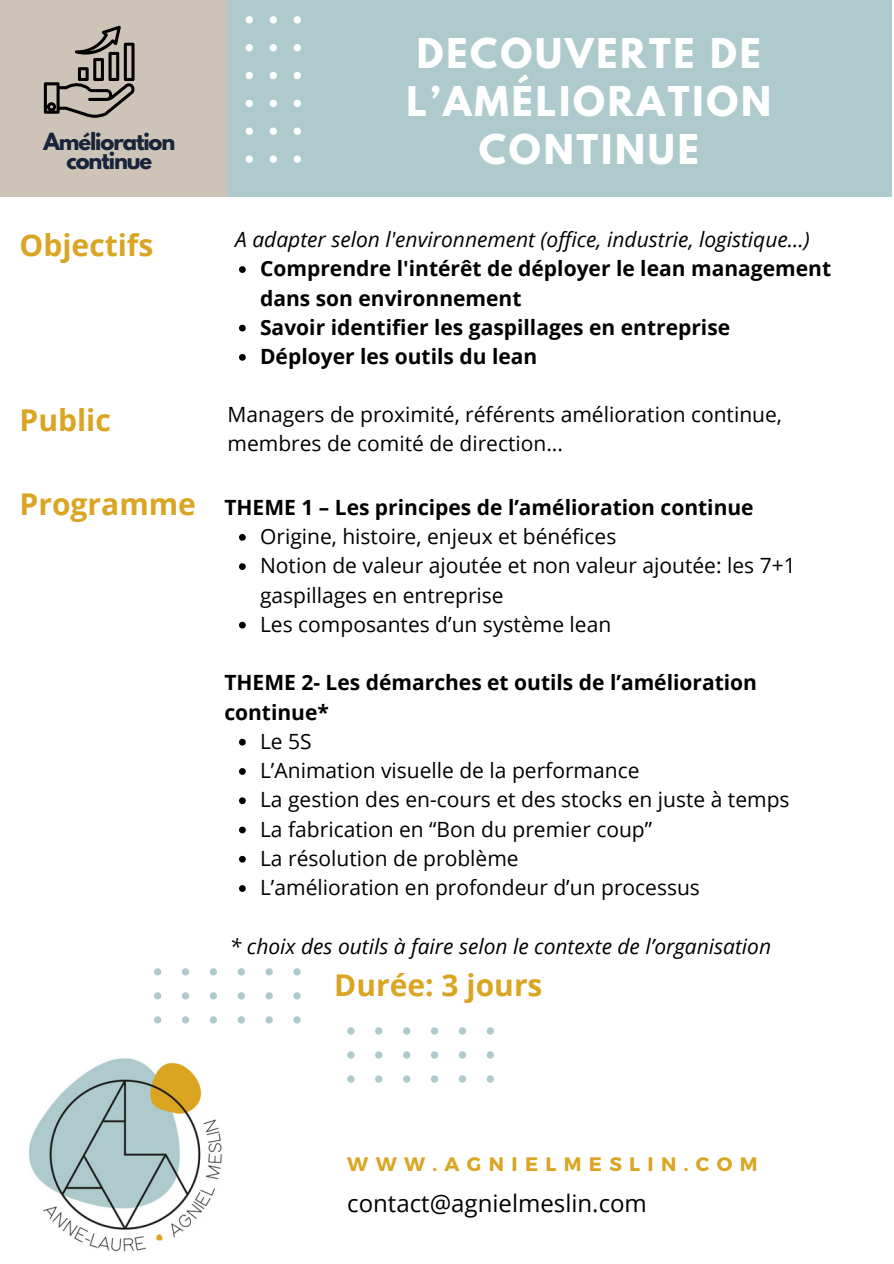
<style>
.page{position:relative;width:894px;height:1264px;background:#fff}
.page>*{position:absolute;margin:0;border:0;box-sizing:border-box;transform-origin:0 0}
.t1{font:700 36.3px/48.3px "League Spartan";letter-spacing:.075em;color:#fff;text-align:center}
.t2{font:700 30px "Open Sans";color:#daa523}
.t3{font:24px "Open Sans";color:#000}
.t4{font:21px/29.2px "Open Sans";color:#000}
.t5{font:700 21px/29.2px "Open Sans";color:#000}
.t6{font:italic 21px "Open Sans";color:#000}
.t7{font:700 21px/19.2px "League Spartan";letter-spacing:-.05em;color:#17243b;text-align:center}
.t8{font:700 19.5px "Montserrat";letter-spacing:.375em;color:#daa523}
</style>
<div class="page">
<div style="left:224px;top:0;width:667px;height:196px;background:#aecacc"></div>
<svg style="left:293px;top:1016px;width:7px;height:7px"></svg>
<svg style="left:265px;top:1016px;width:8px;height:7px"></svg>
<svg style="left:237px;top:1016px;width:8px;height:7px"></svg>
<svg style="left:210px;top:1016px;width:7px;height:7px"></svg>
<svg style="left:182px;top:1016px;width:7px;height:7px"></svg>
<svg style="left:154px;top:1016px;width:7px;height:7px"></svg>
<svg style="left:293px;top:992px;width:7px;height:7px"></svg>
<svg style="left:265px;top:992px;width:8px;height:7px"></svg>
<svg style="left:237px;top:992px;width:8px;height:7px"></svg>
<svg style="left:210px;top:992px;width:7px;height:7px"></svg>
<svg style="left:182px;top:992px;width:7px;height:7px"></svg>
<svg style="left:154px;top:992px;width:7px;height:7px"></svg>
<svg style="left:293px;top:968px;width:7px;height:7px"></svg>
<svg style="left:265px;top:968px;width:8px;height:7px"></svg>
<svg style="left:237px;top:968px;width:8px;height:7px"></svg>
<svg style="left:210px;top:968px;width:7px;height:7px"></svg>
<svg style="left:182px;top:968px;width:7px;height:7px"></svg>
<svg style="left:154px;top:968px;width:7px;height:7px"></svg>
<svg style="left:486px;top:1075px;width:7px;height:7px"></svg>
<svg style="left:458px;top:1075px;width:8px;height:7px"></svg>
<svg style="left:431px;top:1075px;width:7px;height:7px"></svg>
<svg style="left:403px;top:1075px;width:7px;height:7px"></svg>
<svg style="left:375px;top:1075px;width:7px;height:7px"></svg>
<svg style="left:347px;top:1075px;width:7px;height:7px"></svg>
<svg style="left:486px;top:1051px;width:7px;height:7px"></svg>
<svg style="left:458px;top:1051px;width:8px;height:7px"></svg>
<svg style="left:431px;top:1051px;width:7px;height:7px"></svg>
<svg style="left:403px;top:1051px;width:7px;height:7px"></svg>
<svg style="left:375px;top:1051px;width:7px;height:7px"></svg>
<svg style="left:347px;top:1051px;width:7px;height:7px"></svg>
<svg style="left:486px;top:1027px;width:8px;height:7px"></svg>
<svg style="left:458px;top:1027px;width:8px;height:7px"></svg>
<svg style="left:431px;top:1027px;width:7px;height:7px"></svg>
<svg style="left:403px;top:1027px;width:7px;height:7px"></svg>
<svg style="left:375px;top:1027px;width:7px;height:7px"></svg>
<svg style="left:347px;top:1027px;width:7px;height:7px"></svg>
<svg style="left:293px;top:16px;width:8px;height:7px"></svg>
<svg style="left:293px;top:44px;width:8px;height:7px"></svg>
<svg style="left:293px;top:72px;width:8px;height:7px"></svg>
<svg style="left:293px;top:100px;width:8px;height:7px"></svg>
<svg style="left:293px;top:128px;width:8px;height:7px"></svg>
<svg style="left:293px;top:155px;width:8px;height:8px"></svg>
<svg style="left:269px;top:16px;width:8px;height:7px"></svg>
<svg style="left:269px;top:44px;width:8px;height:7px"></svg>
<svg style="left:269px;top:72px;width:8px;height:7px"></svg>
<svg style="left:269px;top:100px;width:8px;height:7px"></svg>
<svg style="left:269px;top:128px;width:8px;height:7px"></svg>
<svg style="left:269px;top:155px;width:8px;height:8px"></svg>
<svg style="left:246px;top:16px;width:7px;height:7px"></svg>
<svg style="left:246px;top:44px;width:7px;height:7px"></svg>
<svg style="left:246px;top:72px;width:7px;height:7px"></svg>
<svg style="left:246px;top:100px;width:7px;height:7px"></svg>
<svg style="left:246px;top:128px;width:7px;height:7px"></svg>
<svg style="left:246px;top:155px;width:7px;height:8px"></svg>
<img style="left:29px;top:1058px;width:193px;height:194px">
<svg style="left:239px;top:534px;width:7px;height:6px"></svg>
<svg style="left:239px;top:563px;width:7px;height:7px"></svg>
<svg style="left:239px;top:621px;width:7px;height:7px"></svg>
<svg style="left:239px;top:738px;width:7px;height:7px"></svg>
<svg style="left:239px;top:768px;width:7px;height:6px"></svg>
<svg style="left:239px;top:797px;width:7px;height:7px"></svg>
<svg style="left:239px;top:826px;width:7px;height:7px"></svg>
<svg style="left:239px;top:855px;width:7px;height:7px"></svg>
<svg style="left:239px;top:885px;width:7px;height:6px"></svg>
<svg style="left:239px;top:266px;width:7px;height:7px"></svg>
<svg style="left:239px;top:325px;width:7px;height:6px"></svg>
<svg style="left:239px;top:354px;width:7px;height:7px"></svg>
<div style="left:0;top:0;width:227px;height:196px;background:#cdc3b6"></div>
<svg style="left:44px;top:26px;width:91px;height:92px"></svg>
<p class="t7" style="left:43px;top:134px;width:133px">Amélioration continue</p>
<p class="t1" style="left:406px;top:33px;width:366px">DECOUVERTE DE<br>L’AMÉLIORATION<br>CONTINUE</p>
<p class="t2" style="left:20px;top:224px;width:135px">Objectifs</p>
<h5 class="t6" style="left:235px;top:224px;width:576px">A adapter selon l'environnement (office, industrie, logistique...)</h5>
<p class="t5" style="left:260px;top:253px;width:572px">Comprendre l'intérêt de déployer le lean management dans son environnement</p>
<p class="t5" style="left:260px;top:312px;width:471px">Savoir identifier les gaspillages en entreprise</p>
<p class="t5" style="left:260px;top:341px;width:279px">Déployer les outils du lean</p>
<p class="t2" style="left:20px;top:398px;width:93px">Public</p>
<p class="t4" style="left:227px;top:399px;width:556px">Managers de proximité, référents amélioration continue, membres de comité de direction...</p>
<h5 class="t2" style="left:20px;top:482px;width:178px">Programme</h5>
<p class="t5" style="left:224px;top:492px;width:530px">THEME 1 – Les principes de l’amélioration continue</p>
<h1 class="t4" style="left:260px;top:521px;width:358px">Origine, histoire, enjeux et bénéfices</h1>
<h2 class="t4" style="left:260px;top:550px;width:537px">Notion de valeur ajoutée et non valeur ajoutée: les 7+1 gaspillages en entreprise</h2>
<p class="t4" style="left:260px;top:609px;width:352px">Les composantes d’un système lean</p>
<p class="t5" style="left:224px;top:667px;width:534px">THEME 2- Les démarches et outils de l’amélioration continue*</p>
<p class="t4" style="left:260px;top:726px;width:53px">Le 5S</p>
<p class="t4" style="left:260px;top:755px;width:381px">L’Animation visuelle de la performance</p>
<h2 class="t4" style="left:260px;top:784px;width:531px">La gestion des en-cours et des stocks en juste à temps</h2>
<p class="t4" style="left:260px;top:814px;width:393px">La fabrication en “Bon du premier coup”</p>
<h2 class="t4" style="left:260px;top:843px;width:260px">La résolution de problème</h2>
<h5 class="t4" style="left:260px;top:872px;width:441px">L’amélioration en profondeur d’un processus</h5>
<p class="t6" style="left:230px;top:931px;width:542px">* choix des outils à faire selon le contexte de l’organisation</p>
<p class="t2" style="left:334px;top:964px;width:210px">Durée: 3 jours</p>
<p class="t8" style="left:347px;top:1151px;width:411px">WWW.AGNIELMESLIN.COM</p>
<p class="t3" style="left:347px;top:1186px;width:301px">contact@agnielmeslin.com</p>
</div>
